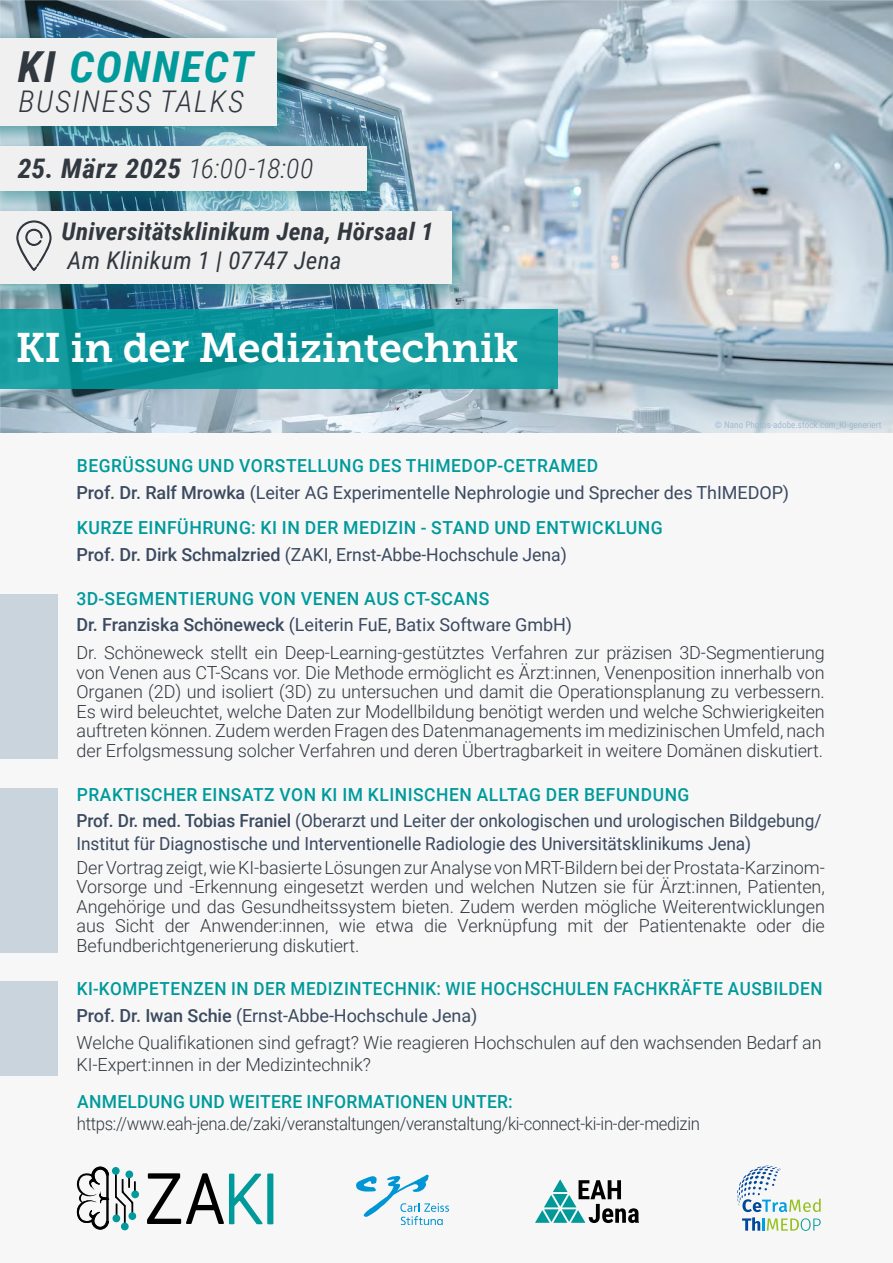
<style>
.page{position:relative;width:893px;height:1263px;background:#fff}
.page>*{position:absolute;margin:0;border:0;box-sizing:border-box;transform-origin:0 0}
.t1{font:italic 700 42.75px "Roboto Condensed";letter-spacing:.04em;color:#009a9b;scale:1.04 1}
.t2{font:41.1px "Museo Slab 700";letter-spacing:-.01em;color:#fff}
.t3{font:italic 300 29.85px "Roboto Condensed";letter-spacing:.055em;color:#32383f}
.t4{font:italic 700 27px "Roboto Condensed";letter-spacing:.01em;color:#32383f}
.t5{font:italic 700 24.3px "Roboto Condensed";letter-spacing:.01em;color:#32383f}
.t6{font:italic 24.3px "Roboto Condensed";letter-spacing:.01em;color:#32383f}
.t7{font:300 18px/19.5px "Roboto";letter-spacing:-.005em;color:#32383f}
.t8{font:18px/26.7px "Roboto";letter-spacing:-.005em;color:#3b4a5f;scale:.96 1}
.t9{font:500 18px/26.7px "Roboto";letter-spacing:.03em;color:#009a9b}
.t10{font:18px/26.7px "Roboto";letter-spacing:-.005em;color:#3b4a5f}
.t11{font:300 18px "Roboto";letter-spacing:-.005em;color:#32383f;scale:.93 1}
.t12{font:9.15px "Roboto Condensed";color:#a2bad2}
.s1{color:#32383f}
.s2{font-weight:300}
.s3{font-family:"Roboto"}
.s4{font-weight:500;color:#009a9b}
.s5{font-weight:500}
.s6{color:#3b4a5f}
.s7{font-weight:400;color:#3b4a5f}
.s8{font-weight:500;color:#3b4a5f}
</style>
<div class="page">
<svg style="left:0;top:0;width:893px;height:433px"></svg>
<div style="left:0;top:434px;width:893px;height:829px;background:#f7f7f8"></div>
<div style="left:0;top:981px;width:58px;height:94px;background:#c9d4dd"></div>
<div style="left:0;top:594px;width:58px;height:165px;background:#c9d4dd"></div>
<div style="left:0;top:788px;width:58px;height:165px;background:#c9d4dd"></div>
<div style="left:121px;top:1222px;width:8px;height:8px;border:1px solid #009a9b;border-radius:50%"></div>
<div style="left:131px;top:1190px;width:8px;height:8px;border:1px solid #009a9b;border-radius:50%"></div>
<svg style="left:77px;top:1167px;width:61px;height:62px"></svg>
<svg style="left:147px;top:1173px;width:116px;height:52px"></svg>
<div style="left:267px;top:1173px;width:6px;height:51px;border:2px solid #009a9b"></div>
<svg style="left:535px;top:1179px;width:104px;height:44px"></svg>
<svg style="left:356px;top:1175px;width:93px;height:49px"></svg>
<div style="left:0;top:28px;width:296px;height:118px;background:#007474;opacity:.52"></div>
<div style="left:0;top:38px;width:276px;height:88px;background:#f0f0f0"></div>
<div style="left:0;top:137px;width:387px;height:74px;background:#007474;opacity:.52"></div>
<div style="left:0;top:146px;width:367px;height:44px;background:#f0f0f0"></div>
<svg style="left:0;top:309px;width:558px;height:80px;fill:#159c9f"></svg>
<div style="left:0;top:201px;width:472px;height:102px;background:#007474;opacity:.52"></div>
<div style="left:0;top:211px;width:451px;height:72px;background:#f0f0f0"></div>
<svg style="left:16px;top:220px;width:36px;height:51px"></svg>
<svg style="left:737px;top:1165px;width:84px;height:66px"></svg>
<h1 class="t1" style="left:18px;top:37px;width:228px"><span class="s1">KI</span> CONNECT</h1>
<h3 class="t3" style="left:18px;top:80px;width:227px">BUSINESS TALKS</h3>
<h3 class="t4" style="left:18px;top:149px;width:297px">25. März 2025 <span class="s2">16:00-18:00</span></h3>
<h3 class="t5" style="left:61px;top:214px;width:374px">Universitätsklinikum Jena, Hörsaal 1</h3>
<h3 class="t6" style="left:67px;top:243px;width:275px">Am Klinikum 1 | 07747 Jena</h3>
<h2 class="t2" style="left:16px;top:324px;width:504px">KI in der Medizintechnik</h2>
<p class="t12" style="left:715px;top:418px;width:168px"><span class="s3">©</span> Nano Photos-adobe.stock.com_KI-generiert</p>
<p class="t10" style="left:77px;top:452px;width:714px"><span class="s4">BEGRÜSSUNG UND VORSTELLUNG DES THIMEDOP-CETRAMED<br></span><span class="s5">Prof. Dr. Ralf Mrowka</span> (Leiter AG Experimentelle Nephrologie und Sprecher des ThIMEDOP)</p>
<p class="t9" style="left:77px;top:514px;width:588px">KURZE EINFÜHRUNG: KI IN DER MEDIZIN - STAND UND ENTWICKLUNG<br><span class="s6">Prof. Dr. Dirk Schmalzried</span> <span class="s7">(ZAKI, Ernst-Abbe-Hochschule Jena)</span></p>
<p class="t7" style="left:77px;top:584px;width:750px;line-height:27.5px"><span class="s4">3D-SEGMENTIERUNG VON VENEN AUS CT-SCANS<br></span><span class="s8">Dr. Franziska Schöneweck</span> <span class="s7">(Leiterin FuE, Batix Software GmbH)<br></span>Dr. Schöneweck stellt ein Deep-Learning-gestütztes Verfahren zur präzisen 3D-Segmentierung</p>
<p class="t7" style="left:77px;top:662px;width:750px;text-align:justify">von Venen aus CT-Scans vor. Die Methode ermöglicht es Ärzt:innen, Venenposition innerhalb von Organen (2D) und isoliert (3D) zu untersuchen und damit die Operationsplanung zu verbessern.<br>Es wird beleuchtet, welche Daten zur Modellbildung benötigt werden und welche Schwierigkeiten auftreten können. Zudem werden Fragen des Datenmanagements im medizinischen Umfeld, nach der Erfolgsmessung solcher Verfahren und deren Übertragbarkeit in weitere Domänen diskutiert.</p>
<p class="t8" style="left:77px;top:780px;width:777px"><span class="s4">PRAKTISCHER EINSATZ VON KI IM KLINISCHEN ALLTAG DER BEFUNDUNG<br></span><span class="s5">Prof. Dr. med. Tobias Franiel</span> (Oberarzt und Leiter der onkologischen und urologischen Bildgebung/</p>
<p class="t8" style="left:77px;top:829px;width:704px">Institut für Diagnostische und Interventionelle Radiologie des Universitätsklinikums Jena)</p>
<p class="t7" style="left:77px;top:857px;width:750px;text-align:justify">Der Vortrag zeigt, wie KI-basierte Lösungen zur Analyse von MRT-Bildern bei der Prostata-Karzinom-Vorsorge und -Erkennung eingesetzt werden und welchen Nutzen sie für Ärzt:innen, Patienten, Angehörige und das Gesundheitssystem bieten. Zudem werden mögliche Weiterentwicklungen aus Sicht der Anwender:innen, wie etwa die Verknüpfung mit der Patientenakte oder die Befundberichtgenerierung diskutiert.</p>
<p class="t7" style="left:77px;top:975px;width:747px;line-height:26.7px"><span class="s4">KI-KOMPETENZEN IN DER MEDIZINTECHNIK: WIE HOCHSCHULEN FACHKRÄFTE AUSBILDEN<br></span><span class="s8">Prof. Dr. Iwan Schie</span> <span class="s7">(Ernst-Abbe-Hochschule Jena)<br></span>Welche Qualifikationen sind gefragt? Wie reagieren Hochschulen auf den wachsenden Bedarf an</p>
<p class="t7" style="left:77px;top:1054px;width:296px">KI-Expert:innen in der Medizintechnik?</p>
<p class="t9" style="left:77px;top:1088px;width:437px">ANMELDUNG UND WEITERE INFORMATIONEN UNTER:</p>
<p class="t11" style="left:77px;top:1111px;width:671px">https://www.eah-jena.de/zaki/veranstaltungen/veranstaltung/ki-connect-ki-in-der-medizin</p>
</div>
